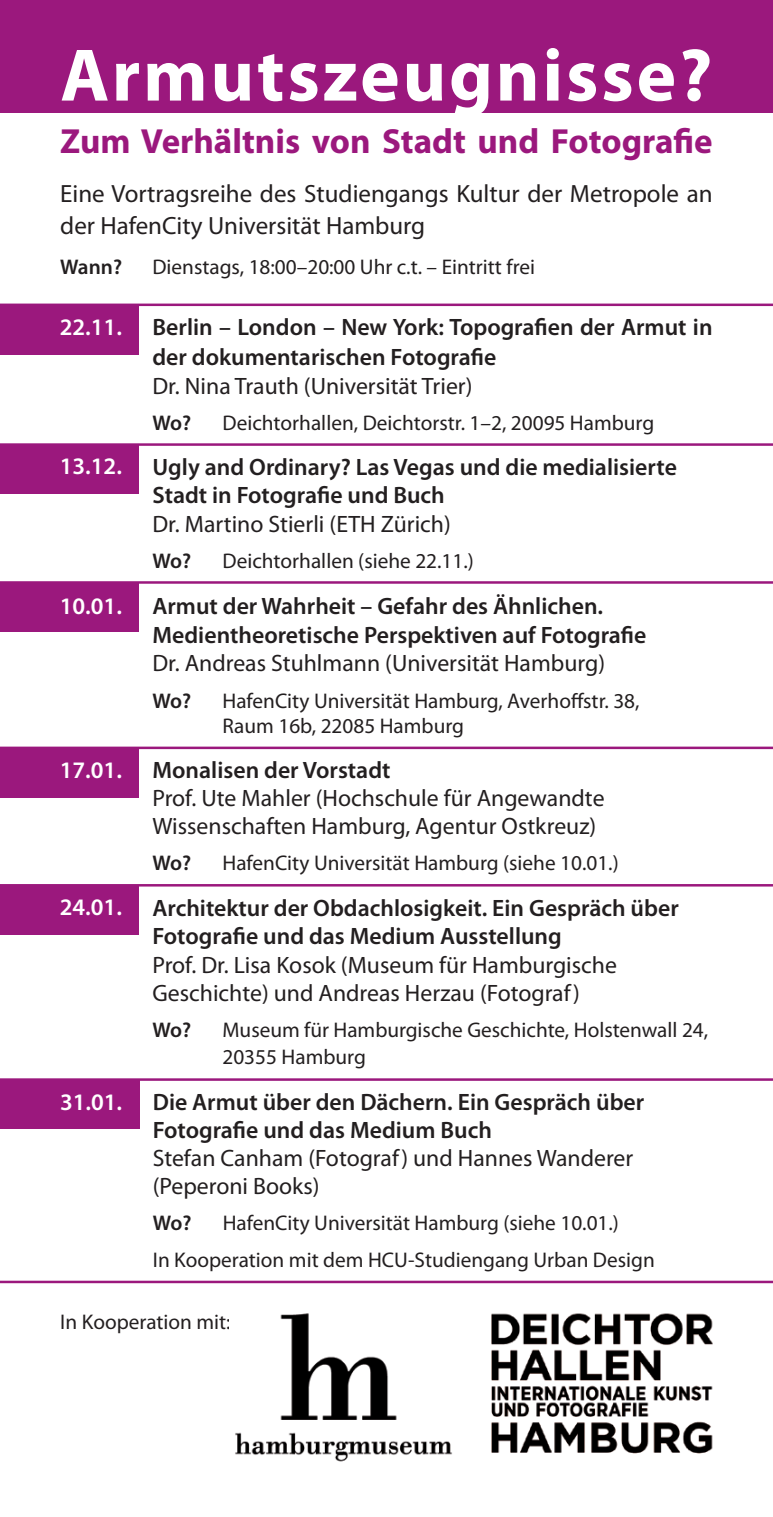
<style>
.page{position:relative;width:773px;height:1517px;background:#fff}
.page>*{position:absolute;margin:0;border:0;box-sizing:border-box;transform-origin:0 0}
.t1{font:700 75px "Myriad Pro";letter-spacing:.035em;color:#fff}
.t2{font:700 35px "Myriad Pro";color:#9b187d}
.t3{font:25px/32.5px "Myriad Pro";color:#231f20}
.t4{font:600 23.75px/28.5px "Myriad Pro";color:#231f20}
.t5{font:23.75px/28.5px "Myriad Pro";color:#231f20}
.t6{font:600 23.75px "Myriad Pro";color:#fff}
.t7{font:21.25px/25.5px "Myriad Pro";color:#231f20}
.t8{font:600 21.25px "Myriad Pro";letter-spacing:-.04em;color:#231f20}
</style>
<div class="page">
<div style="left:0;top:0;width:772px;height:112px;background:#9b187d"></div>
<div style="left:0;top:305px;width:139px;height:49px;background:#9b187d"></div>
<div style="left:0;top:444px;width:139px;height:50px;background:#9b187d"></div>
<div style="left:0;top:582px;width:139px;height:50px;background:#9b187d"></div>
<div style="left:0;top:748px;width:139px;height:49px;background:#9b187d"></div>
<div style="left:0;top:885px;width:139px;height:50px;background:#9b187d"></div>
<div style="left:0;top:1079px;width:139px;height:50px;background:#9b187d"></div>
<hr style="left:0;top:443px;width:772px;height:3px;background:#9b187d">
<hr style="left:0;top:303px;width:772px;height:3px;background:#9b187d">
<hr style="left:0;top:581px;width:772px;height:3px;background:#9b187d">
<hr style="left:0;top:746px;width:772px;height:3px;background:#9b187d">
<hr style="left:0;top:884px;width:772px;height:2px;background:#9b187d">
<hr style="left:0;top:1078px;width:772px;height:2px;background:#9b187d">
<hr style="left:0;top:1280px;width:772px;height:3px;background:#9b187d">
<img style="left:491px;top:1313px;width:221px;height:141px">
<img style="left:235px;top:1313px;width:217px;height:149px">
<h1 class="t1" style="left:60px;top:26px;width:653px">Armutszeugnisse?</h1>
<h2 class="t2" style="left:60px;top:118px;width:653px">Zum Verhältnis von Stadt und Fotografie</h2>
<p class="t3" style="left:60px;top:176px;width:653px">Eine Vortragsreihe des Studiengangs Kultur der Metropole an der HafenCity Universität Hamburg</p>
<p class="t8" style="left:60px;top:253px;width:63px">Wann?</p>
<p class="t7" style="left:152px;top:253px;width:384px">Dienstags, 18:00–20:00 Uhr c.t. – Eintritt frei</p>
<p class="t6" style="left:60px;top:312px;width:64px">22.11.</p>
<p class="t4" style="left:152px;top:311px;width:561px;line-height:30px">Berlin – London – New York: Topografien der Armut in der dokumentarischen Fotografie</p>
<p class="t5" style="left:152px;top:371px;width:321px">Dr. Nina Trauth (Universität Trier)</p>
<p class="t8" style="left:152px;top:409px;width:40px">Wo?</p>
<p class="t7" style="left:222px;top:409px;width:433px">Deichtorhallen, Deichtorstr. 1–2, 20095 Hamburg</p>
<p class="t6" style="left:60px;top:451px;width:64px">13.12.</p>
<p class="t4" style="left:152px;top:452px;width:526px">Ugly and Ordinary? Las Vegas und die medialisierte<br>Stadt in Fotografie und Buch</p>
<p class="t5" style="left:152px;top:509px;width:300px">Dr. Martino Stierli (ETH Zürich)</p>
<p class="t8" style="left:152px;top:547px;width:40px">Wo?</p>
<p class="t7" style="left:222px;top:547px;width:253px">Deichtorhallen (siehe 22.11.)</p>
<p class="t6" style="left:60px;top:591px;width:64px">10.01.</p>
<p class="t4" style="left:152px;top:591px;width:495px">Armut der Wahrheit – Gefahr des Ähnlichen.<br>Medientheoretische Perspektiven auf Fotografie</p>
<p class="t5" style="left:152px;top:649px;width:454px">Dr. Andreas Stuhlmann (Universität Hamburg)</p>
<p class="t8" style="left:152px;top:687px;width:40px">Wo?</p>
<p class="t7" style="left:222px;top:687px;width:418px">HafenCity Universität Hamburg, Averhoffstr. 38,<br>Raum 16b, 22085 Hamburg</p>
<p class="t6" style="left:60px;top:755px;width:64px">17.01.</p>
<p class="t4" style="left:152px;top:755px;width:239px">Monalisen der Vorstadt</p>
<p class="t5" style="left:152px;top:783px;width:453px">Prof. Ute Mahler (Hochschule für Angewandte<br>Wissenschaften Hamburg, Agentur Ostkreuz)</p>
<p class="t8" style="left:152px;top:849px;width:40px">Wo?</p>
<p class="t7" style="left:222px;top:850px;width:397px">HafenCity Universität Hamburg (siehe 10.01.)</p>
<p class="t6" style="left:60px;top:892px;width:64px">24.01.</p>
<p class="t4" style="left:152px;top:892px;width:527px">Architektur der Obdachlosigkeit. Ein Gespräch über<br>Fotografie und das Medium Ausstellung</p>
<p class="t5" style="left:152px;top:950px;width:466px">Prof. Dr. Lisa Kosok (Museum für Hamburgische<br>Geschichte) und Andreas Herzau (Fotograf)</p>
<p class="t8" style="left:152px;top:1016px;width:40px">Wo?</p>
<p class="t7" style="left:222px;top:1016px;width:487px;line-height:27px">Museum für Hamburgische Geschichte, Holstenwall 24,<br>20355 Hamburg</p>
<p class="t6" style="left:60px;top:1086px;width:64px">31.01.</p>
<p class="t4" style="left:153px;top:1087px;width:493px">Die Armut über den Dächern. Ein Gespräch über<br>Fotografie und das Medium Buch</p>
<p class="t5" style="left:153px;top:1143px;width:482px">Stefan Canham (Fotograf) und Hannes Wanderer (Peperoni Books)</p>
<p class="t8" style="left:153px;top:1209px;width:40px">Wo?</p>
<p class="t7" style="left:153px;top:1205px;width:503px;line-height:36px;text-indent:70px">HafenCity Universität Hamburg (siehe 10.01.)<br>In Kooperation mit dem HCU-Studiengang Urban Design</p>
<p class="t7" style="left:60px;top:1308px;width:172px">In Kooperation mit:</p>
</div>
